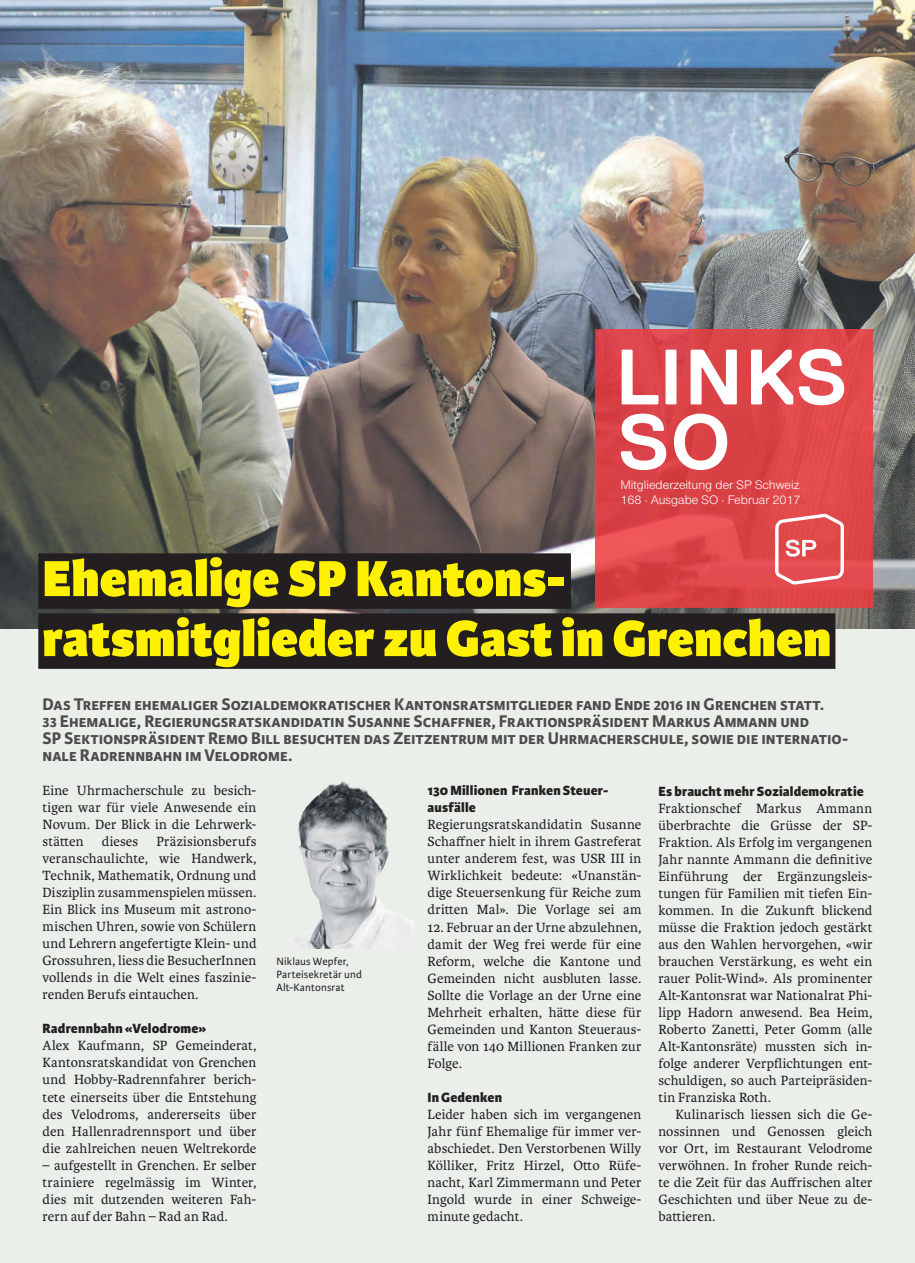
<style>
.page{position:relative;width:915px;height:1263px;background:#fff}
.page>*{position:absolute;margin:0;border:0;box-sizing:border-box;transform-origin:0 0}
.t1{font:700 78.3px "Replica";color:#fff}
.t2{font:800 54px/60px "Karmina Sans";color:#fff101}
.t3{font:700 18px/17px "Karmina Sans";color:#4b4c4d}
.t4{font:14.25px/17px "Karmina";letter-spacing:.005em;color:#231f20;text-align:justify}
.t5{font:800 14.25px/17px "Karmina Sans";letter-spacing:.01em;color:#231f20}
.t6{font:12.9px/15.5px "Nimbus San Nov";color:#fff}
.t7{font:11.25px/12.8px "Karmina Sans";letter-spacing:.015em;color:#231f20}
</style>
<div class="page">
<div style="left:0;top:0;width:914px;height:1263px;background:#eaf0e9"></div>
<img style="left:0;top:0;width:914px;height:628px">
<img style="left:295px;top:781px;width:119px;height:167px">
<svg style="left:595px;top:329px;width:277px;height:279px;background:#dc4548"></svg>
<svg style="left:621px;top:350px;width:37px;height:54px;background:#ea9195"></svg>
<svg style="left:665px;top:350px;width:11px;height:54px"></svg>
<svg style="left:690px;top:350px;width:46px;height:54px;background:#f2bdbe"></svg>
<svg style="left:750px;top:349px;width:93px;height:56px;background:#efa7a9"></svg>
<svg style="left:774px;top:514px;width:69px;height:70px;background:#e76e71"></svg>
<div style="left:38px;top:553px;width:532px;height:56px;background:#231f20"></div>
<div style="left:38px;top:613px;width:797px;height:56px;background:#231f20"></div>
<h1 class="t1" style="left:617px;top:399px;width:114px">SO</h1>
<p class="t6" style="left:620px;top:477px;width:181px">Mitgliederzeitung der SP Schweiz<br>168 · Ausgabe SO · Februar 2017</p>
<h2 class="t2" style="left:43px;top:551px;width:789px">Ehemalige SP Kantons&shy;ratsmitglieder zu Gast in Grenchen</h2>
<p class="t3" style="left:43px;top:696px;width:806px">Das Treffen ehemaliger Sozialdemokratischer Kantonsratsmitglieder fand Ende 2016 in Grenchen statt.<br>33 Ehemalige, Regierungsratskandidatin Susanne Schaffner, Fraktionspräsident Markus Ammann und<br>SP Sektionspräsident Remo Bill besuchten das Zeitzentrum mit der Uhrmacherschule, sowie die internatio&shy;nale Radrennbahn im Velodrome.</p>
<p class="t4" style="left:43px;top:782px;width:215px">Eine Uhrmacherschule zu besich&shy;tigen war für viele Anwesende ein Novum. Der Blick in die Lehrwerk&shy;stätten</p>
<p class="t4" style="left:43px;top:833px;width:215px;text-indent:114px">Präzisionsberufs veranschaulichte, wie Handwerk, Technik, Mathematik, Ordnung und Disziplin zusammenspielen müssen.<br>Ein Blick ins Museum mit astrono&shy;mischen Uhren, sowie von Schülern und Lehrern angefertigte Klein- und Grossuhren, liess die BesucherInnen vollends in die Welt eines faszinie&shy;renden Berufs eintauchen.</p>
<p class="t5" style="left:43px;top:1021px;width:165px">Radrennbahn «Velodrome»</p>
<p class="t4" style="left:43px;top:1037px;width:215px">Alex Kaufmann, SP Gemeinderat, Kantonsratskandidat von Grenchen und Hobby-Radrennfahrer berich&shy;tete einerseits über die Entstehung des Velodroms, andererseits über den Hallenradrennsport und über die zahlreichen neuen Weltrekorde</p>
<p class="t4" style="left:43px;top:1157px;width:215px">– aufgestellt in Grenchen. Er selber trainiere regelmässig im Winter, dies mit dutzenden weiteren Fah&shy;rern auf der Bahn – Rad an Rad.</p>
<p class="t4" style="left:102px;top:833px;width:38px">dieses</p>
<p class="t7" style="left:276px;top:955px;width:87px">Niklaus Wepfer,<br>Parteisekretär und<br>Alt-Kantonsrat</p>
<p class="t5" style="left:427px;top:783px;width:182px">130 Millionen Franken Steuer&shy;ausfälle</p>
<p class="t4" style="left:427px;top:816px;width:215px">Regierungsratskandidatin Susanne Schaffner hielt in ihrem Gastreferat unter anderem fest, was USR III in Wirklichkeit bedeute: «Unanstän&shy;dige Steuersenkung für Reiche zum dritten Mal». Die Vorlage sei am</p>
<p class="t4" style="left:427px;top:918px;width:215px">12. Februar an der Urne abzulehnen, damit der Weg frei werde für eine Reform, welche die Kantone und Gemeinden nicht ausbluten lasse.<br>Sollte die Vorlage an der Urne eine Mehrheit erhalten, hätte diese für Gemeinden und Kanton Steueraus&shy;fälle von 140 Millionen Franken zur Folge.</p>
<p class="t5" style="left:427px;top:1089px;width:76px">In Gedenken</p>
<p class="t4" style="left:427px;top:1106px;width:215px">Leider haben sich im vergangenen Jahr fünf Ehemalige für immer ver&shy;abschiedet. Den Verstorbenen Willy Kölliker, Fritz Hirzel, Otto Rüfe&shy;nacht, Karl Zimmermann und Peter Ingold wurde in einer Schweige&shy;minute gedacht.</p>
<p class="t5" style="left:658px;top:783px;width:207px">Es braucht mehr Sozialdemokratie</p>
<p class="t4" style="left:658px;top:800px;width:215px">Fraktionschef Markus Ammann überbrachte die Grüsse der SP-Fraktion. Als Erfolg im vergangenen Jahr nannte Ammann die definitive Einführung der Ergänzungsleis&shy;tungen für Familien mit tiefen Ein&shy;kommen. In die Zukunft blickend müsse die Fraktion jedoch gestärkt aus den Wahlen hervorgehen, «wir brauchen Verstärkung, es weht ein rauer Polit-Wind». Als prominenter Alt-Kantonsrat war Nationalrat Phi&shy;lipp Hadorn anwesend. Bea Heim, Roberto Zanetti, Peter Gomm (alle Alt-Kantonsräte) mussten sich in&shy;folge anderer Verpflichtungen ent&shy;schuldigen, so auch Parteipräsiden&shy;tin Franziska Roth.</p>
<p class="t4" style="left:658px;top:1106px;width:215px;text-indent:17px">Kulinarisch liessen sich die Ge&shy;nossinnen und Genossen gleich vor Ort, im Restaurant Velodrome verwöhnen. In froher Runde reich&shy;te die Zeit für das Auffrischen alter Geschichten und über Neue zu de&shy;battieren.</p>
</div>
